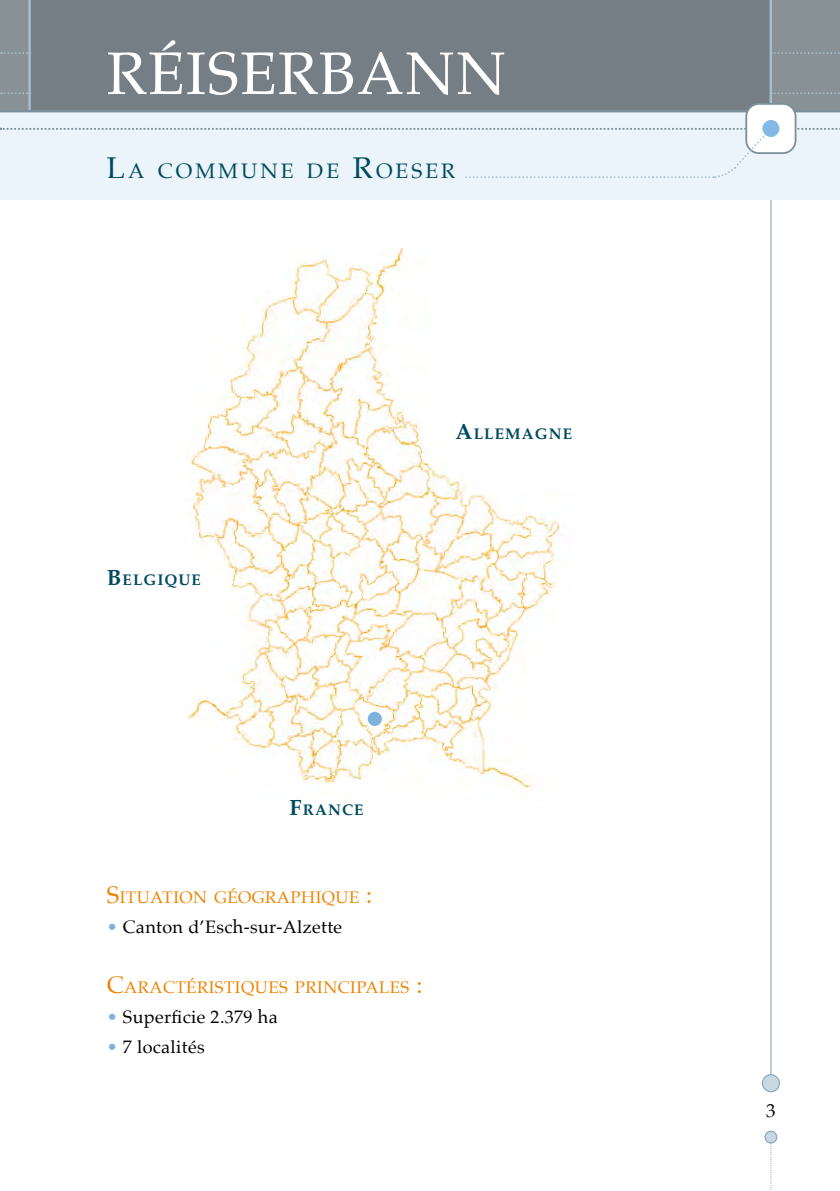
<style>
.page{position:relative;width:840px;height:1191px;background:#fff}
.page>*{position:absolute;margin:0;border:0;box-sizing:border-box;transform-origin:0 0}
.t1{font:60px "Palatino";letter-spacing:.02em;color:#fff}
.t2{font:21px "Palatino";letter-spacing:.145em;color:#004a60}
.t3{font:18.8px "Palatino";color:#000}
.t4{font:18px "Palatino";letter-spacing:.02em;color:#000}
.t5{font:16.8px "Palatino";letter-spacing:.03em;color:#ef8300}
.t6{font:700 15.4px "Palatino";letter-spacing:.07em;color:#004a60}
.s1{font-size:30px}
.s2{font-size:22px}
.s3{font-size:24px}
.s4{color:#7eb2dd}
</style>
<div class="page">
<hr style="left:770px;top:179px;width:1px;height:902px;background:#7aa0b4">
<div style="left:0;top:0;width:839px;height:200px;background:#eaf4fa"></div>
<div style="left:0;top:0;width:839px;height:111px;background:#747e84"></div>
<div style="left:771px;top:0;width:68px;height:111px;background:#879196"></div>
<svg style="left:771px;top:52px;width:69px;height:2px"></svg>
<svg style="left:771px;top:92px;width:69px;height:2px"></svg>
<hr style="left:769px;top:0;width:2px;height:104px;background:#a6c0cf">
<div style="left:0;top:0;width:30px;height:111px;background:#879196"></div>
<svg style="left:1px;top:52px;width:27px;height:2px"></svg>
<svg style="left:1px;top:92px;width:27px;height:2px"></svg>
<svg style="left:770px;top:1143px;width:1px;height:48px"></svg>
<div style="left:764px;top:1131px;width:12px;height:12px;background:#c8d8e3;border-radius:50%"></div>
<div style="left:764px;top:1130px;width:12px;height:13px;border:1px solid #7aa0b4;border-radius:50%"></div>
<div style="left:762px;top:1074px;width:17px;height:17px;background:#c8d8e3;border-radius:50%"></div>
<div style="left:761px;top:1074px;width:18px;height:18px;border:1px solid #7aa0b4;border-radius:50%"></div>
<hr style="left:28px;top:0;width:3px;height:111px;background:#a6c0cf">
<hr style="left:0;top:110px;width:839px;height:2px;background:#7c909b">
<img style="left:187px;top:248px;width:378px;height:554px">
<div style="left:745px;top:104px;width:50px;height:49px;background:#fff;border-radius:13px"></div>
<div style="left:745px;top:103px;width:51px;height:51px;border:2px solid #7c909b;border-radius:13px"></div>
<svg style="left:0;top:128px;width:840px;height:51px"></svg>
<div style="left:147px;top:161px;width:316px;height:26px;background:#eaf4fa"></div>
<div style="left:762px;top:120px;width:17px;height:17px;background:#82b9e5;border-radius:50%"></div>
<div style="left:367px;top:712px;width:14px;height:14px;background:#7eb2dd;border-radius:50%"></div>
<h1 class="t1" style="left:107px;top:24px;width:401px">RÉISERBANN</h1>
<p class="t2" style="left:107px;top:153px;width:350px"><span class="s1">L</span>A COMMUNE DE <span class="s1">R</span>OESER</p>
<p class="t6" style="left:107px;top:567px;width:96px"><span class="s2">B</span>ELGIQUE</p>
<p class="t6" style="left:455px;top:421px;width:118px"><span class="s2">A</span>LLEMAGNE</p>
<p class="t6" style="left:289px;top:796px;width:76px"><span class="s2">F</span>RANCE</p>
<p class="t5" style="left:107px;top:883px;width:267px"><span class="s3">S</span>ITUATION GÉOGRAPHIQUE <span class="s3">:</span></p>
<p class="t4" style="left:107px;top:912px;width:237px"><span class="s4">•</span> Canton d’Esch-sur-Alzette</p>
<p class="t5" style="left:107px;top:973px;width:317px"><span class="s3">C</span>ARACTÉRISTIQUES PRINCIPALES <span class="s3">:</span></p>
<p class="t4" style="left:107px;top:1002px;width:172px"><span class="s4">•</span> Superficie 2.379 ha</p>
<p class="t4" style="left:107px;top:1032px;width:99px"><span class="s4">•</span> 7 localités</p>
<p class="t3" style="left:765px;top:1094px;width:11px">3</p>
</div>
